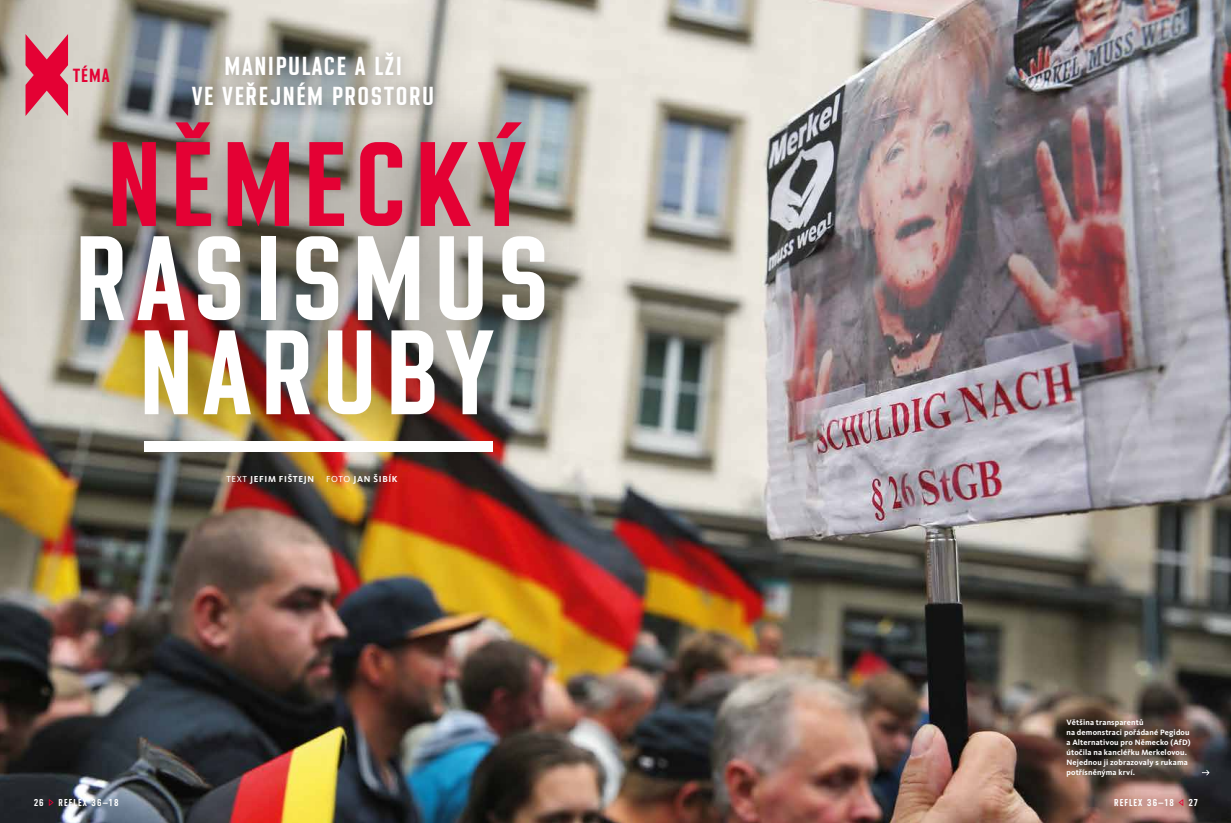
<style>
.page{position:relative;width:1231px;height:823px;background:#fff}
.page>*{position:absolute;margin:0;border:0;box-sizing:border-box;transform-origin:0 0}
.t1{font:119.6px/94px "Vafle Condensed";letter-spacing:.07em;color:#fff;text-align:center}
.t2{font:119.6px "Vafle Condensed";letter-spacing:.07em;color:#e40134}
.t3{font:26px/30px "Vafle Condensed";letter-spacing:.06em;color:#fff;text-align:center}
.t4{font:19px "Vafle Condensed";color:#e40134}
.t5{font:10px "Vafle Condensed";letter-spacing:.12em;color:#fff}
.t6{font:700 9px "Kievit Pro";letter-spacing:.07em;color:#fff}
.t7{font:700 8px/10px "Kievit Pro";letter-spacing:.02em;color:#fff}
.s1{font-weight:400}
.s2{font-family:"Vafle Picto";color:#e40134}
</style>
<div class="page">
<img style="left:0;top:0;width:1230px;height:822px">
<svg style="left:1201px;top:769px;width:8px;height:6px"></svg>
<svg style="left:26px;top:32px;width:42px;height:35px"></svg>
<div style="left:23px;top:67px;width:577px;height:403px;background:#000;opacity:.5"></div>
<div style="left:174px;top:35px;width:277px;height:88px;background:#000;opacity:.5"></div>
<div style="left:144px;top:441px;width:349px;height:10px;background:#fff"></div>
<h3 class="t4" style="left:73px;top:65px;width:38px">TÉMA</h3>
<h2 class="t3" style="left:192px;top:50px;width:244px">MANIPULACE A LŽI<br>VE VEŘEJNÉM PROSTORU</h2>
<h1 class="t2" style="left:107px;top:114px;width:420px">NĚMECKÝ</h1>
<h1 class="t1" style="left:75px;top:229px;width:476px">RASISMUS<br>NARUBY</h1>
<p class="t6" style="left:226px;top:473px;width:89px"><span class="s1">TEXT</span> Jefim Fištejn</p>
<p class="t6" style="left:326px;top:473px;width:73px"><span class="s1">foto</span> Jan Šibík</p>
<p class="t5" style="left:34px;top:796px;width:86px">26 <span class="s2">X</span> REFLEX 36–18</p>
<p class="t7" style="left:1066px;top:716px;width:126px">Většina transparentů<br>na demonstraci pořádané Pegidou a Alternativou pro N ěmecko (AfD) útočila na kancléřku Merkelovou.<br>Nejednou ji zobrazovaly s rukama potřísněnýma krví.</p>
<p class="t5" style="left:1113px;top:796px;width:85px">REFLEX 36–18 <span class="s2">`</span> 27</p>
</div>
